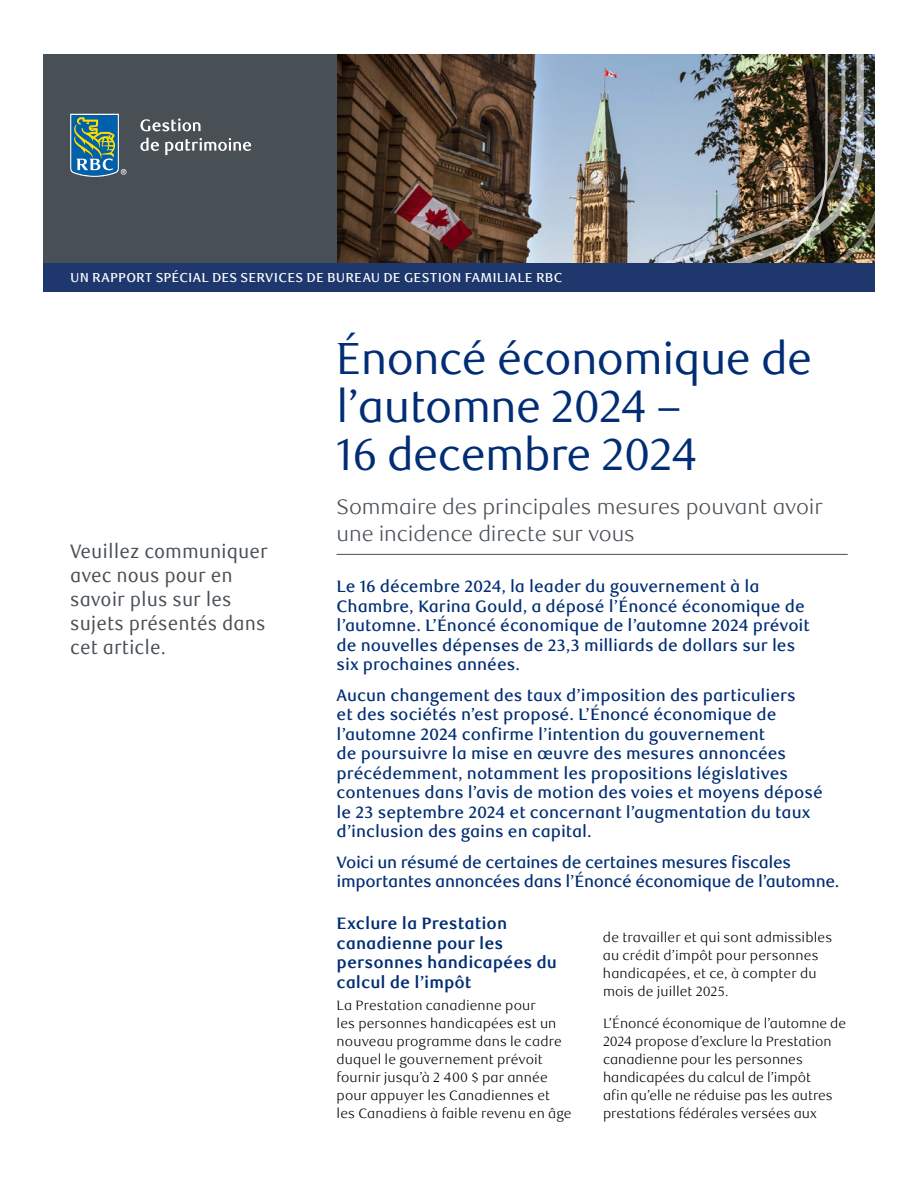
<style>
.page{position:relative;width:918px;height:1188px;background:#fff}
.page>*{position:absolute;margin:0;border:0;box-sizing:border-box;transform-origin:0 0}
._01_HEADLINE_H1{font:45px/48px "RBC Display";color:#002d74}
._02_STANDFIRST_P{font:300 21px/27px "RBC Text";letter-spacing:-.01em;color:#484f55}
.t1{font:19.5px/24px "RBC Text Cond";color:#484f55}
._03_INTRO_COPY_P{font:500 16.5px/19.5px "RBC Text";color:#002d74}
._03_INTRO_COPY_P-2{font:500 16.5px/19.5px "RBC Text";letter-spacing:-.02em;color:#002d74}
._05_SUBHEAD_H2{font:700 16.5px/19.5px "RBC Text";color:#002d74}
._04_BODY-COPY_P{font:300 13.5px/18px "RBC Text";letter-spacing:.005em;color:#000}
.STRAPLINE{font:500 12.9px "RBC Text";letter-spacing:.01em;color:#fff}
</style>
<div class="page">
<img style="left:337px;top:54px;width:107px;height:210px">
<img style="left:864px;top:54px;width:11px;height:210px">
<img style="left:444px;top:54px;width:420px;height:210px">
<div style="left:43px;top:54px;width:294px;height:211px;background:#484f55"></div>
<div style="left:43px;top:264px;width:832px;height:28px;background:#1e376c"></div>
<svg style="left:70px;top:114px;width:56px;height:63px;background:#4e818d"></svg>
<svg style="left:140px;top:118px;width:61px;height:13px"></svg>
<svg style="left:140px;top:138px;width:19px;height:13px"></svg>
<svg style="left:165px;top:138px;width:86px;height:17px"></svg>
<hr style="left:337px;top:554px;width:511px;height:1px;background:#484f55">
<p class="STRAPLINE" style="left:70px;top:270px;width:494px">UN RAPPORT SPÉCIAL DES SERVICES DE BUREAU DE GESTION FAMILIALE RBC</p>
<p class="t1" style="left:70px;top:540px;width:199px">Veuillez communiquer avec nous pour en savoir plus sur les sujets présentés dans cet article.</p>
<h1 class="_01_HEADLINE_H1" style="left:337px;top:335px;width:477px">Énoncé économique de l’automne 2024 –<br>16 decembre 2024</h1>
<p class="_02_STANDFIRST_P" style="left:337px;top:493px;width:488px">Sommaire des principales mesures pouvant avoir une incidence directe sur vous</p>
<p class="_03_INTRO_COPY_P" style="left:337px;top:577px;width:475px">Le 16 décembre 2024, la leader du gouvernement à la Chambre, Karina Gould, a déposé l’Énoncé économique de l’automne. L’Énoncé économique de l’automne 2024 prévoit de nouvelles dépenses de 23,3 milliards de dollars sur les six prochaines années.</p>
<p class="_03_INTRO_COPY_P" style="left:337px;top:686px;width:488px">Aucun changement des taux d’imposition des particuliers<br>et des sociétés n’est proposé. L’Énoncé économique de l’automne 2024 confirme l’intention du gouvernement<br>de poursuivre la mise en œuvre des mesures annoncées précédemment, notamment les propositions législatives contenues dans l’avis de motion des voies et moyens déposé le 23 septembre 2024 et concernant l’augmentation du taux d’inclusion des gains en capital.</p>
<p class="_03_INTRO_COPY_P-2" style="left:337px;top:853px;width:504px">Voici un résumé de certaines de certaines mesures fiscales importantes annoncées dans l’Énoncé économique de l’automne.</p>
<h2 class="_05_SUBHEAD_H2" style="left:337px;top:914px;width:222px">Exclure la Prestation canadienne pour les personnes handicapées du calcul de l’impôt</h2>
<p class="_04_BODY-COPY_P" style="left:337px;top:997px;width:237px">La Prestation canadienne pour<br>les personnes handicapées est un nouveau programme dans le cadre duquel le gouvernement prévoit fournir jusqu’à 2 400 $ par année pour appuyer les Canadiennes et les Canadiens à faible revenu en âge</p>
<p class="_04_BODY-COPY_P" style="left:603px;top:929px;width:231px">de travailler et qui sont admissibles au crédit d’impôt pour personnes handicapées, et ce, à compter du mois de juillet 2025.</p>
<p class="_04_BODY-COPY_P" style="left:603px;top:1015px;width:245px">L’Énoncé économique de l’automne de 2024 propose d’exclure la Prestation canadienne pour les personnes handicapées du calcul de l’impôt<br>afin qu’elle ne réduise pas les autres prestations fédérales versées aux</p>
</div>
